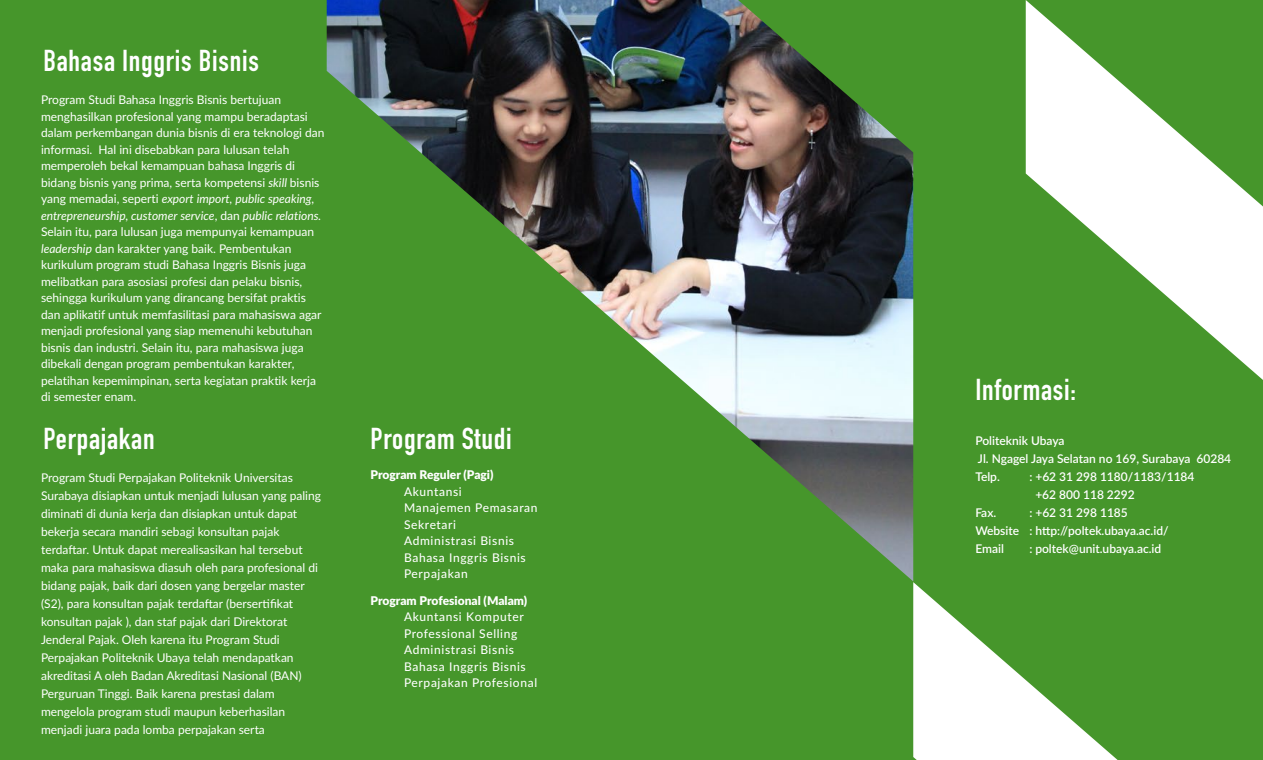
<style>
.page{position:relative;width:1263px;height:760px;background:#46962b}
.page>*{position:absolute;margin:0;border:0;box-sizing:border-box;transform-origin:0 0}
.t1{font:700 29.85px "DIN Condensed";letter-spacing:.025em;color:#fff}
.t2{font:12px/16.5px "Lato";color:#fff}
.t3{font:500 12px/16.5px "Lato";letter-spacing:.05em;color:#fff}
.t4{font:600 12px/18px "Lato";color:#fff}
.t5{font:900 12px "Lato";color:#fff}
.s1{font-style:italic}
</style>
<div class="page">
<svg style="left:913px;top:582px;width:204px;height:178px"></svg>
<svg style="left:1026px;top:0;width:237px;height:380px"></svg>
<img style="left:327px;top:0;width:586px;height:581px">
<h1 class="t1" style="left:43px;top:41px;width:217px">Bahasa Inggris Bisnis</h1>
<p class="t2" style="left:41px;top:91px;width:285px">Program Studi Bahasa Inggris Bisnis bertujuan menghasilkan profesional yang mampu beradaptasi dalam perkembangan dunia bisnis di era teknologi dan informasi. Hal ini disebabkan para lulusan telah memperoleh bekal kemampuan bahasa Inggris di bidang bisnis yang prima, serta kompetensi <span class="s1">skill</span> bisnis yang memadai, seperti <span class="s1">export import, public speaking, entrepreneurship, customer service</span>, dan <span class="s1">public relations.<br></span>Selain itu, para lulusan juga mempunyai kemampuan <span class="s1">leadership</span> dan karakter yang baik. Pembentukan kurikulum program studi Bahasa Inggris Bisnis juga melibatkan para asosiasi profesi dan pelaku bisnis, sehingga kurikulum yang dirancang bersifat praktis dan aplikatif untuk memfasilitasi para mahasiswa agar menjadi profesional yang siap memenuhi kebutuhan bisnis dan industri. Selain itu, para mahasiswa juga dibekali dengan program pembentukan karakter, pelatihan kepemimpinan, serta kegiatan praktik kerja di semester enam.</p>
<h1 class="t1" style="left:43px;top:419px;width:113px">Perpajakan</h1>
<p class="t2" style="left:41px;top:468px;width:282px;line-height:18px">Program Studi Perpajakan Politeknik Universitas Surabaya disiapkan untuk menjadi lulusan yang paling diminati di dunia kerja dan disiapkan untuk dapat bekerja secara mandiri sebagi konsultan pajak terdaftar. Untuk dapat merealisasikan hal tersebut maka para mahasiswa diasuh oleh para profesional di bidang pajak, baik dari dosen yang bergelar master (S2), para konsultan pajak terdaftar (bersertifikat konsultan pajak ), dan staf pajak dari Direktorat Jenderal Pajak. Oleh karena itu Program Studi Perpajakan Politeknik Ubaya telah mendapatkan akreditasi A oleh Badan Akreditasi Nasional (BAN)<br>Perguruan Tinggi. Baik karena prestasi dalam mengelola program studi maupun keberhasilan menjadi juara pada lomba perpajakan serta</p>
<h1 class="t1" style="left:975px;top:370px;width:102px">Informasi:</h1>
<h1 class="t1" style="left:371px;top:419px;width:143px">Program Studi</h1>
<p class="t4" style="left:975px;top:431px;width:257px">Politeknik Ubaya<br>Jl. Ngagel Jaya Selatan no 169, Surabaya 60284<br>Telp.</p>
<p class="t5" style="left:370px;top:466px;width:124px">Program Reguler (Pagi)</p>
<p class="t3" style="left:404px;top:483px;width:135px">Akuntansi<br>Manajemen Pemasaran<br>Sekretari<br>Administrasi Bisnis<br>Bahasa Inggris Bisnis<br>Perpajakan</p>
<p class="t4" style="left:1035px;top:467px;width:161px;text-indent:-6px">: +62 31 298 1180/1183/1184 +62 800 118 2292</p>
<p class="t4" style="left:975px;top:503px;width:195px;text-indent:54px">: +62 31 298 1185<br>Website : http://poltek.ubaya.ac.id/<br>Email</p>
<p class="t4" style="left:975px;top:503px;width:22px">Fax.</p>
<p class="t4" style="left:1029px;top:539px;width:134px">: poltek@unit.ubaya.ac.id</p>
<p class="t5" style="left:370px;top:591px;width:158px">Program Profesional (Malam)</p>
<p class="t3" style="left:404px;top:608px;width:135px">Akuntansi Komputer<br>Professional Selling<br>Administrasi Bisnis<br>Bahasa Inggris Bisnis<br>Perpajakan Profesional</p>
</div>
